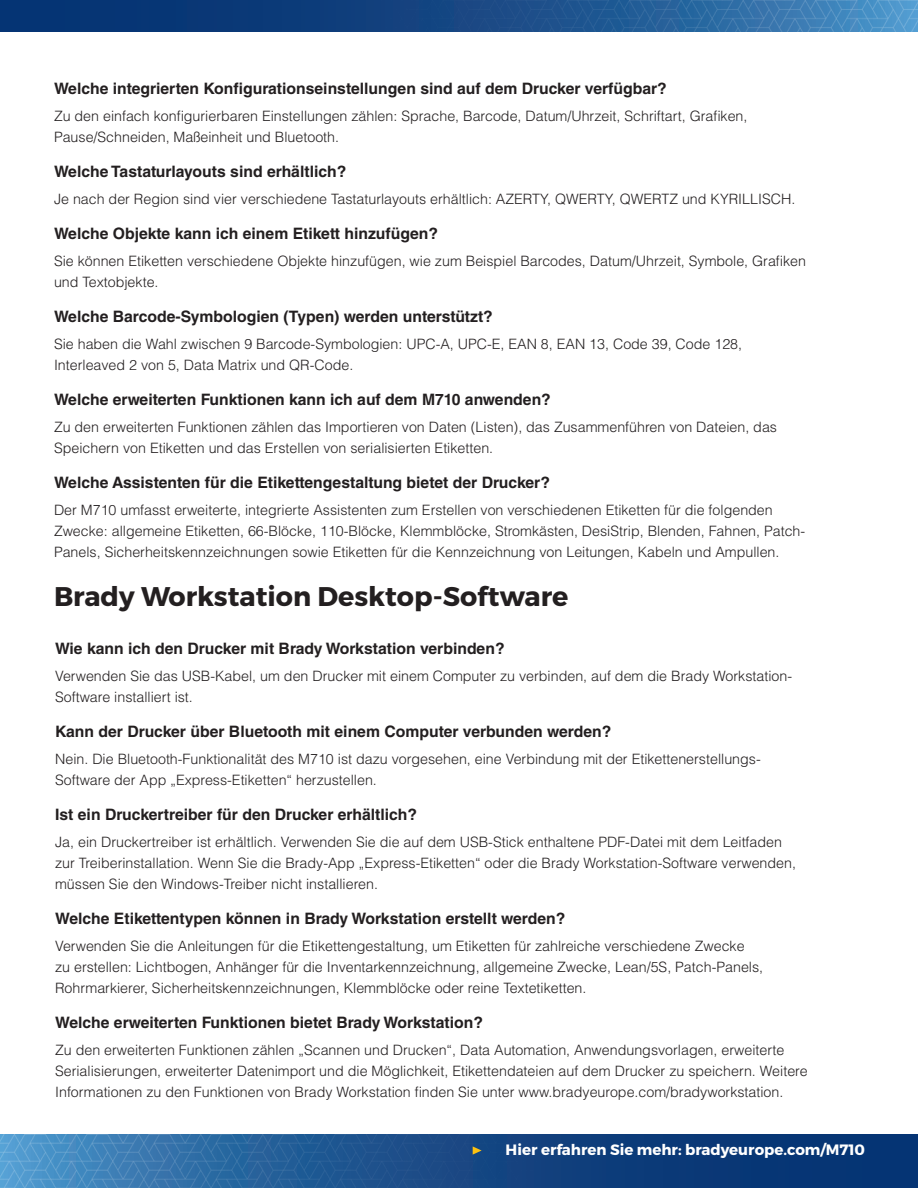
<style>
.page{position:relative;width:918px;height:1188px;background:#fff}
.page>*{position:absolute;margin:0;border:0;box-sizing:border-box;transform-origin:0 0}
.Section_Header{font:700 27px "Montserrat";color:#231f20}
.FAQ_QUESTIONS{font:700 15.75px "Helvetica LT Std";color:#231f20}
.Section_Header-2{font:700 15px "Montserrat";color:#fff}
.Body_Copy{font:300 14.25px/21px "Helvetica LT Std";color:#231f20}
</style>
<div class="page">
<img style="left:0;top:0;width:918px;height:32px">
<img style="left:0;top:1134px;width:918px;height:54px">
<svg style="left:473px;top:1146px;width:9px;height:9px"></svg>
<p class="FAQ_QUESTIONS" style="left:54px;top:79px;width:614px">Welche integrierten Konfigurationseinstellungen sind auf dem Drucker verfügbar?</p>
<p class="Body_Copy" style="left:54px;top:106px;width:695px">Zu den einfach konfigurierbaren Einstellungen zählen: Sprache, Barcode, Datum/Uhrzeit, Schriftart, Grafiken,<br>Pause/Schneiden, Maßeinheit und Bluetooth.</p>
<p class="FAQ_QUESTIONS" style="left:54px;top:162px;width:294px">Welche Tastaturlayouts sind erhältlich?</p>
<p class="Body_Copy" style="left:54px;top:189px;width:743px">Je nach der Region sind vier verschiedene Tastaturlayouts erhältlich: AZERTY, QWERTY, QWERTZ und KYRILLISCH.</p>
<p class="FAQ_QUESTIONS" style="left:54px;top:224px;width:386px">Welche Objekte kann ich einem Etikett hinzufügen?</p>
<p class="Body_Copy" style="left:54px;top:251px;width:754px">Sie können Etiketten verschiedene Objekte hinzufügen, wie zum Beispiel Barcodes, Datum/Uhrzeit, Symbole, Grafiken und Textobjekte.</p>
<p class="FAQ_QUESTIONS" style="left:54px;top:307px;width:440px">Welche Barcode-Symbologien (Typen) werden unterstützt?</p>
<p class="Body_Copy" style="left:54px;top:334px;width:690px">Sie haben die Wahl zwischen 9 Barcode-Symbologien: UPC-A, UPC-E, EAN 8, EAN 13, Code 39, Code 128,<br>Interleaved 2 von 5, Data Matrix und QR-Code.</p>
<p class="FAQ_QUESTIONS" style="left:54px;top:390px;width:498px">Welche erweiterten Funktionen kann ich auf dem M710 anwenden?</p>
<p class="Body_Copy" style="left:54px;top:417px;width:725px">Zu den erweiterten Funktionen zählen das Importieren von Daten (Listen), das Zusammenführen von Dateien, das<br>Speichern von Etiketten und das Erstellen von serialisierten Etiketten.</p>
<p class="FAQ_QUESTIONS" style="left:54px;top:473px;width:497px">Welche Assistenten für die Etikettengestaltung bietet der Drucker?</p>
<p class="Body_Copy" style="left:54px;top:499px;width:753px">Der M710 umfasst erweiterte, integrierte Assistenten zum Erstellen von verschiedenen Etiketten für die folgenden<br>Zwecke: allgemeine Etiketten, 66-Blöcke, 110-Blöcke, Klemmblöcke, Stromkästen, DesiStrip, Blenden, Fahnen, Patch-<br>Panels, Sicherheitskennzeichnungen sowie Etiketten für die Kennzeichnung von Leitungen, Kabeln und Ampullen.</p>
<p class="Section_Header" style="left:54px;top:579px;width:516px">Brady Workstation Desktop-Software</p>
<p class="FAQ_QUESTIONS" style="left:55px;top:639px;width:451px">Wie kann ich den Drucker mit Brady Workstation verbinden?</p>
<p class="Body_Copy" style="left:55px;top:666px;width:738px">Verwenden Sie das USB-Kabel, um den Drucker mit einem Computer zu verbinden, auf dem die Brady Workstation-<br>Software installiert ist.</p>
<p class="FAQ_QUESTIONS" style="left:55px;top:722px;width:558px">Kann der Drucker über Bluetooth mit einem Computer verbunden werden?</p>
<p class="Body_Copy" style="left:55px;top:749px;width:707px">Nein. Die Bluetooth-Funktionalität des M710 ist dazu vorgesehen, eine Verbindung mit der Etikettenerstellungs-<br>Software der App „Express-Etiketten“ herzustellen.</p>
<p class="FAQ_QUESTIONS" style="left:55px;top:805px;width:363px">Ist ein Druckertreiber für den Drucker erhältlich?</p>
<p class="Body_Copy" style="left:55px;top:832px;width:742px">Ja, ein Druckertreiber ist erhältlich. Verwenden Sie die auf dem USB-Stick enthaltene PDF-Datei mit dem Leitfaden zur Treiberinstallation. Wenn Sie die Brady-App „Express-Etiketten“ oder die Brady Workstation-Software verwenden, müssen Sie den Windows-Treiber nicht installieren.</p>
<p class="FAQ_QUESTIONS" style="left:55px;top:909px;width:512px">Welche Etikettentypen können in Brady Workstation erstellt werden?</p>
<p class="Body_Copy" style="left:55px;top:936px;width:710px">Verwenden Sie die Anleitungen für die Etikettengestaltung, um Etiketten für zahlreiche verschiedene Zwecke zu erstellen: Lichtbogen, Anhänger für die Inventarkennzeichnung, allgemeine Zwecke, Lean/5S, Patch-Panels,<br>Rohrmarkierer, Sicherheitskennzeichnungen, Klemmblöcke oder reine Textetiketten.</p>
<p class="FAQ_QUESTIONS" style="left:55px;top:1013px;width:429px">Welche erweiterten Funktionen bietet Brady Workstation?</p>
<p class="Body_Copy" style="left:55px;top:1040px;width:754px">Zu den erweiterten Funktionen zählen „Scannen und Drucken“, Data Automation, Anwendungsvorlagen, erweiterte<br>Serialisierungen, erweiterter Datenimport und die Möglichkeit, Etikettendateien auf dem Drucker zu speichern. Weitere<br>Informationen zu den Funktionen von Brady Workstation finden Sie unter www.bradyeurope.com/bradyworkstation.</p>
<p class="Section_Header-2" style="left:506px;top:1141px;width:361px">Hier erfahren Sie mehr: bradyeurope.com/M710</p>
</div>
